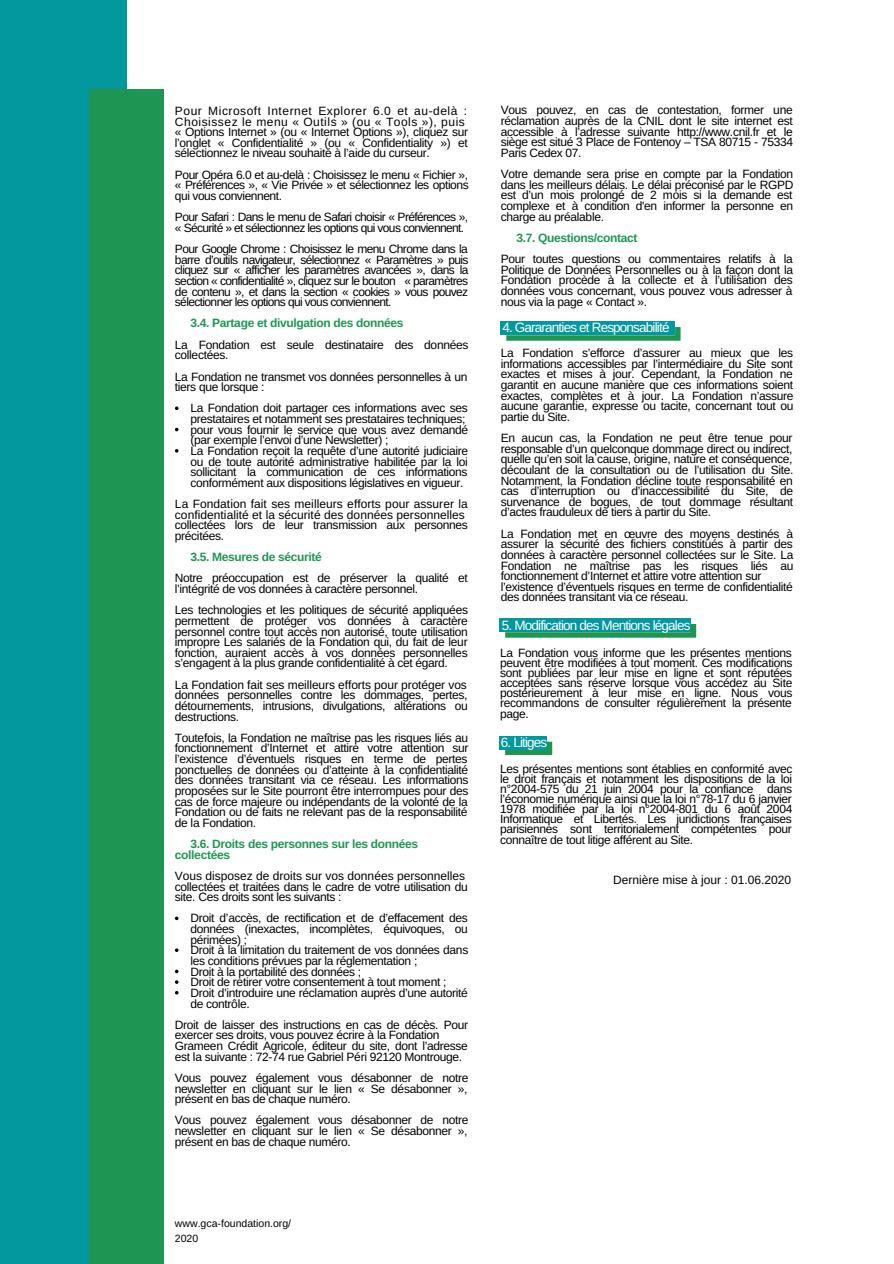
<style>
.page{position:relative;width:894px;height:1264px;background:#fff}
.page>*{position:absolute;margin:0;border:0;box-sizing:border-box;transform-origin:0 0}
.t1{font:13.5px "Arimo";letter-spacing:-.06em;color:#fff}
.t2{font:12px/10.6px "Arimo";letter-spacing:-.03em;color:#000;text-align:justify}
.t3{font:12px/10.6px "Arimo";color:#000}
.t4{font:700 12px/10.6px "Arimo";letter-spacing:-.025em;color:#1e9652}
.t5{font:12px/10.6px "Arimo";letter-spacing:-.055em;color:#000}
.t6{font:10.5px/14.7px "Arimo";color:#000}
</style>
<div class="page">
<div style="left:0;top:0;width:127px;height:1263px;background:#03989e"></div>
<div style="left:89px;top:89px;width:75px;height:1174px;background:#1e9652"></div>
<svg style="left:175px;top:406px;width:3px;height:4px"></svg>
<svg style="left:175px;top:916px;width:3px;height:4px"></svg>
<svg style="left:175px;top:948px;width:3px;height:4px"></svg>
<svg style="left:506px;top:327px;width:174px;height:14px"></svg>
<div style="left:500px;top:321px;width:175px;height:14px;background:#03989e"></div>
<svg style="left:505px;top:624px;width:191px;height:13px"></svg>
<div style="left:499px;top:618px;width:191px;height:14px;background:#03989e"></div>
<svg style="left:505px;top:741px;width:47px;height:14px"></svg>
<div style="left:499px;top:736px;width:47px;height:13px;background:#03989e"></div>
<p class="t2" style="left:175px;top:105px;width:295px;text-align:left">Pour Microsoft Internet Explorer 6.0 et au-delà :<br>Choisissez le menu « Outils » (ou « Tools »), puis « Options Internet » (ou « Internet Options »), cliquez sur l’onglet « Confidentialité » (ou « Confidentiality ») et sélectionnez le niveau souhaité à l’aide du curseur.</p>
<p class="t2" style="left:175px;top:169px;width:295px">Pour Opéra 6.0 et au-delà : Choisissez le menu « Fichier », « Préférences », « Vie Privée » et sélectionnez les options qui vous conviennent.</p>
<p class="t5" style="left:175px;top:212px;width:294px">Pour Safari : Dans le menu de Safari choisir « Préférences », « Sécurité » et sélectionnez les options qui vous conviennent.</p>
<p class="t2" style="left:175px;top:243px;width:295px">Pour Google Chrome : Choisissez le menu Chrome dans la barre d’outils navigateur, sélectionnez « Paramètres » puis cliquez sur « afficher les paramètres avancées », dans la section « confidentialité », cliquez sur le bouton « paramètres de contenu », et dans la section « cookies » vous pouvez sélectionner les options qui vous conviennent.</p>
<p class="t4" style="left:190px;top:318px;width:214px">3.4. Partage et divulgation des données</p>
<p class="t2" style="left:175px;top:339px;width:295px">La Fondation est seule destinataire des données collectées.</p>
<p class="t2" style="left:175px;top:371px;width:294px">La Fondation ne transmet vos données personnelles à un tiers que lorsque :</p>
<p class="t2" style="left:190px;top:403px;width:279px;text-align:left">La Fondation doit partager ces informations avec ses prestataires et notamment ses prestataires techniques; pour vous fournir le service que vous avez demandé (par exemple l’envoi d’une Newsletter) ;<br>La Fondation reçoit la requête d’une autorité judiciaire ou de toute autorité administrative habilitée par la loi sollicitant la communication de ces informations conformément aux dispositions législatives en vigueur.</p>
<p class="t3" style="left:175px;top:498px;width:294px">La Fondation fait ses meilleurs efforts pour assurer la confidentialité et la sécurité des données personnelles collectées lors de leur transmission aux personnes précitées.</p>
<p class="t4" style="left:190px;top:551px;width:133px">3.5. Mesures de sécurité</p>
<p class="t2" style="left:175px;top:573px;width:294px">Notre préoccupation est de préserver la qualité et l’intégrité de vos données à caractère personnel.</p>
<p class="t2" style="left:175px;top:605px;width:294px">Les technologies et les politiques de sécurité appliquées permettent de protéger vos données à caractère personnel contre tout accès non autorisé, toute utilisation impropre Les salariés de la Fondation qui, du fait de leur fonction, auraient accès à vos données personnelles s’engagent à la plus grande confidentialité à cet égard.</p>
<p class="t2" style="left:175px;top:679px;width:294px">La Fondation fait ses meilleurs efforts pour protéger vos données personnelles contre les dommages, pertes, détournements, intrusions, divulgations, altérations ou destructions.</p>
<p class="t2" style="left:175px;top:732px;width:295px">Toutefois, la Fondation ne maîtrise pas les risques liés au fonctionnement d’Internet et attire votre attention sur l’existence d’éventuels risques en terme de pertes ponctuelles de données ou d’atteinte à la confidentialité des données transitant via ce réseau. Les informations proposées sur le Site pourront être interrompues pour des cas de force majeure ou indépendants de la volonté de la Fondation ou de faits ne relevant pas de la responsabilité de la Fondation.</p>
<p class="t4" style="left:175px;top:838px;width:245px;text-indent:16px">3.6. Droits des personnes sur les données collectées</p>
<p class="t2" style="left:175px;top:870px;width:294px;text-align:left">Vous disposez de droits sur vos données personnelles collectées et traitées dans le cadre de votre utilisation du site. Ces droits sont les suivants :</p>
<p class="t2" style="left:190px;top:913px;width:279px;text-align:left">Droit d’accès, de rectification et de d’effacement des données (inexactes, incomplètes, équivoques, ou périmées) ;<br>Droit à la limitation du traitement de vos données dans les conditions prévues par la réglementation ;<br>Droit à la portabilité des données ;<br>Droit de retirer votre consentement à tout moment ; Droit d’introduire une réclamation auprès d’une autorité de contrôle.</p>
<p class="t2" style="left:175px;top:1019px;width:294px;text-align:left">Droit de laisser des instructions en cas de décès. Pour exercer ses droits, vous pouvez écrire à la Fondation Grameen Crédit Agricole, éditeur du site, dont l’adresse est la suivante : 72-74 rue Gabriel Péri 92120 Montrouge.</p>
<p class="t2" style="left:175px;top:1072px;width:295px">Vous pouvez également vous désabonner de notre newsletter en cliquant sur le lien « Se désabonner », présent en bas de chaque numéro.</p>
<p class="t2" style="left:175px;top:1114px;width:295px">Vous pouvez également vous désabonner de notre newsletter en cliquant sur le lien « Se désabonner », présent en bas de chaque numéro.</p>
<p class="t6" style="left:175px;top:1216px;width:118px">www.gca-foundation.org/<br>2020</p>
<p class="t2" style="left:500px;top:105px;width:294px">Vous pouvez, en cas de contestation, former une réclamation auprès de la CNIL dont le site internet est accessible à l’adresse suivante http://www.cnil.fr et le siège est situé 3 Place de Fontenoy – TSA 80715 - 75334<br>Paris Cedex 07.</p>
<p class="t2" style="left:500px;top:168px;width:294px">Votre demande sera prise en compte par la Fondation dans les meilleurs délais. Le délai préconisé par le RGPD est d’un mois prolongé de 2 mois si la demande est complexe et à condition d'en informer la personne en charge au préalable.</p>
<p class="t4" style="left:516px;top:232px;width:123px">3.7. Questions/contact</p>
<p class="t2" style="left:500px;top:253px;width:294px">Pour toutes questions ou commentaires relatifs à la Politique de Données Personnelles ou à la façon dont la Fondation procède à la collecte et à l’utilisation des données vous concernant, vous pouvez vous adresser à nous via la page « Contact ».</p>
<p class="t1" style="left:502px;top:320px;width:168px">4. Gararanties et Responsabilité</p>
<p class="t2" style="left:500px;top:347px;width:294px">La Fondation s’efforce d’assurer au mieux que les informations accessibles par l’intermédiaire du Site sont exactes et mises à jour. Cependant, la Fondation ne garantit en aucune manière que ces informations soient exactes, complètes et à jour. La Fondation n’assure aucune garantie, expresse ou tacite, concernant tout ou partie du Site.</p>
<p class="t2" style="left:500px;top:432px;width:294px">En aucun cas, la Fondation ne peut être tenue pour responsable d’un quelconque dommage direct ou indirect, quelle qu’en soit la cause, origine, nature et conséquence, découlant de la consultation ou de l’utilisation du Site.<br>Notamment, la Fondation décline toute responsabilité en cas d’interruption ou d’inaccessibilité du Site, de survenance de bogues, de tout dommage résultant d’actes frauduleux de tiers à partir du Site.</p>
<p class="t2" style="left:500px;top:528px;width:294px;text-align:left">La Fondation met en œuvre des moyens destinés à assurer la sécurité des fichiers constitués à partir des données à caractère personnel collectées sur le Site. La Fondation ne maîtrise pas les risques liés au fonctionnement d’Internet et attire votre attention sur l’existence d’éventuels risques en terme de confidentialité des données transitant via ce réseau.</p>
<p class="t1" style="left:502px;top:617px;width:190px">5. Modification des Mentions légales</p>
<p class="t2" style="left:500px;top:647px;width:294px;line-height:10.2px">La Fondation vous informe que les présentes mentions peuvent être modifiées à tout moment. Ces modifications sont publiées par leur mise en ligne et sont réputées acceptées sans réserve lorsque vous accédez au Site postérieurement à leur mise en ligne. Nous vous recommandons de consulter régulièrement la présente page.</p>
<p class="t1" style="left:500px;top:735px;width:48px">6. Litiges</p>
<p class="t2" style="left:500px;top:763px;width:294px;line-height:10.2px">Les présentes mentions sont établies en conformité avec le droit français et notamment les dispositions de la loi n°2004-575 du 21 juin 2004 pour la confiance dans l’économie numérique ainsi que la loi n°78-17 du 6 janvier 1978 modifiée par la loi n°2004-801 du 6 août 2004<br>Informatique et Libertés. Les juridictions françaises parisiennes sont territorialement compétentes pour connaître de tout litige afférent au Site.</p>
<p class="t3" style="left:613px;top:874px;width:180px">Dernière mise à jour : 01.06.2020</p>
</div>
